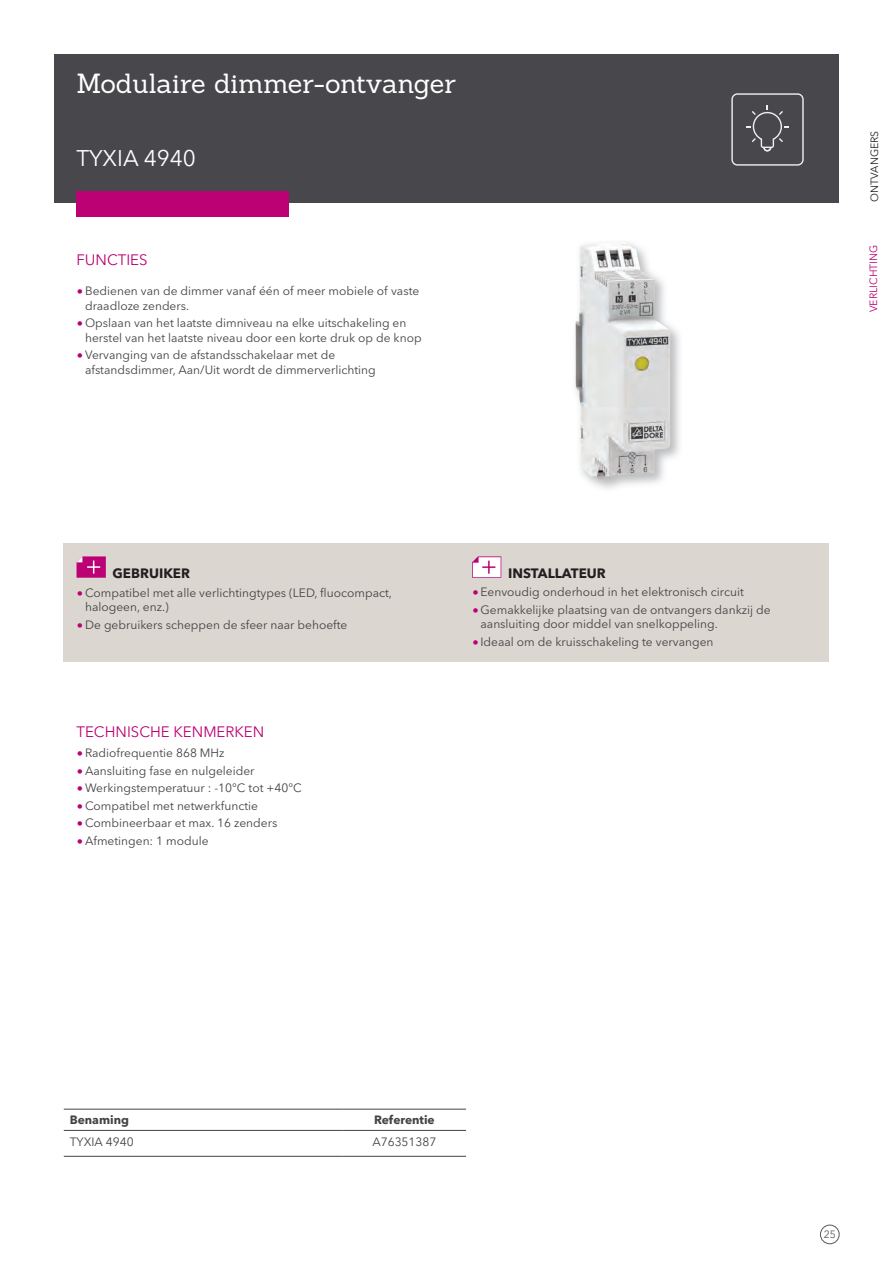
<style>
.page{position:relative;width:893px;height:1263px;background:#fff}
.page>*{position:absolute;margin:0;border:0;box-sizing:border-box;transform-origin:0 0}
.t1{font:27px "Sanchez";letter-spacing:-.005em;color:#fff}
.t2{font:22.5px "Avenir Next LT Pro";color:#fff}
.t3{font:15px "Avenir Next LT Pro";color:#bb0174}
.t4{font:700 13.5px "Avenir Next LT Pro";color:#231f20}
.t5{font:12px/14.4px "Avenir Next LT Pro";color:#434343}
.t6{font:700 12px "Avenir Next LT Pro";color:#434343}
.t7{font:10.5px "Avenir Next LT Pro";color:#bb0174}
.t8{font:10.5px "Avenir Next LT Pro";color:#231f20}
.t9{font:10.5px "Avenir Next LT Pro";color:#57585a}
.s1{font-family:"Lato";color:#bb0174}
</style>
<div class="page">
<div style="left:820px;top:1225px;width:19px;height:19px;border:1px solid #57585a;border-radius:50%"></div>
<div style="left:54px;top:54px;width:785px;height:148px;background:#47474c"></div>
<div style="left:64px;top:544px;width:765px;height:118px;background:#dbd6d0"></div>
<svg style="left:77px;top:556px;width:29px;height:22px"></svg>
<svg style="left:472px;top:556px;width:29px;height:22px"></svg>
<div style="left:77px;top:191px;width:212px;height:25px;background:#bb0174"></div>
<hr style="left:64px;top:1109px;width:279px;height:1px;background:#434343">
<hr style="left:343px;top:1109px;width:123px;height:1px;background:#434343">
<hr style="left:64px;top:1130px;width:279px;height:1px;background:#434343">
<hr style="left:343px;top:1130px;width:123px;height:1px;background:#434343">
<hr style="left:64px;top:1156px;width:279px;height:1px;background:#434343">
<hr style="left:343px;top:1156px;width:123px;height:1px;background:#434343">
<img style="left:574px;top:243px;width:97px;height:236px">
<svg style="left:731px;top:93px;width:73px;height:73px"></svg>
<h1 class="t1" style="left:77px;top:65px;width:381px">Modulaire dimmer-ontvanger</h1>
<h2 class="t2" style="left:77px;top:145px;width:121px">TYXIA 4940</h2>
<p class="t3" style="left:77px;top:251px;width:73px">FUNCTIES</p>
<p class="t5" style="left:85px;top:284px;width:336px;text-indent:-9px"><span class="s1">•</span> Bedienen van de dimmer vanaf één of meer mobiele of vaste draadloze zenders.</p>
<p class="t5" style="left:85px;top:316px;width:338px;text-indent:-9px"><span class="s1">•</span> Opslaan van het laatste dimniveau na elke uitschakeling en herstel van het laatste niveau door een korte druk op de knop</p>
<p class="t5" style="left:85px;top:348px;width:292px;text-indent:-9px"><span class="s1">•</span> Vervanging van de afstandsschakelaar met de afstandsdimmer, Aan/Uit wordt de dimmerverlichting</p>
<p class="t4" style="left:113px;top:565px;width:79px">GEBRUIKER</p>
<p class="t5" style="left:85px;top:585px;width:308px;text-indent:-9px"><span class="s1">•</span> Compatibel met alle verlichtingtypes (LED, fluocompact, halogeen, enz.)</p>
<p class="t5" style="left:77px;top:617px;width:272px"><span class="s1">•</span> De gebruikers scheppen de sfeer naar behoefte</p>
<p class="t3" style="left:77px;top:723px;width:189px">TECHNISCHE KENMERKEN</p>
<p class="t5" style="left:77px;top:745px;width:149px"><span class="s1">•</span> Radiofrequentie 868 MHz</p>
<p class="t5" style="left:77px;top:763px;width:180px"><span class="s1">•</span> Aansluiting fase en nulgeleider</p>
<p class="t5" style="left:77px;top:781px;width:227px"><span class="s1">•</span> Werkingstemperatuur : -10°C tot +40°C</p>
<p class="t5" style="left:77px;top:798px;width:183px"><span class="s1">•</span> Compatibel met netwerkfunctie</p>
<p class="t5" style="left:77px;top:816px;width:202px"><span class="s1">•</span> Combineerbaar et max. 16 zenders</p>
<p class="t5" style="left:77px;top:833px;width:134px"><span class="s1">•</span> Afmetingen: 1 module</p>
<p class="t4" style="left:508px;top:565px;width:99px">INSTALLATEUR</p>
<p class="t5" style="left:472px;top:585px;width:273px"><span class="s1">•</span> Eenvoudig onderhoud in het elektronisch circuit</p>
<p class="t5" style="left:480px;top:602px;width:292px;text-indent:-9px"><span class="s1">•</span> Gemakkelijke plaatsing van de ontvangers dankzij de aansluiting door middel van snelkoppeling.</p>
<p class="t5" style="left:472px;top:634px;width:243px"><span class="s1">•</span> Ideaal om de kruisschakeling te vervangen</p>
<p class="t8" style="left:868px;top:202px;width:73px;rotate:-90deg">ONTVANGERS</p>
<p class="t7" style="left:867px;top:312px;width:69px;rotate:-90deg">VERLICHTING</p>
<p class="t6" style="left:70px;top:1113px;width:61px">Benaming</p>
<p class="t6" style="left:374px;top:1113px;width:62px">Referentie</p>
<p class="t5" style="left:70px;top:1134px;width:65px">TYXIA 4940</p>
<p class="t5" style="left:372px;top:1134px;width:66px">A7 6351387</p>
<p class="t9" style="left:824px;top:1227px;width:14px">25</p>
</div>
